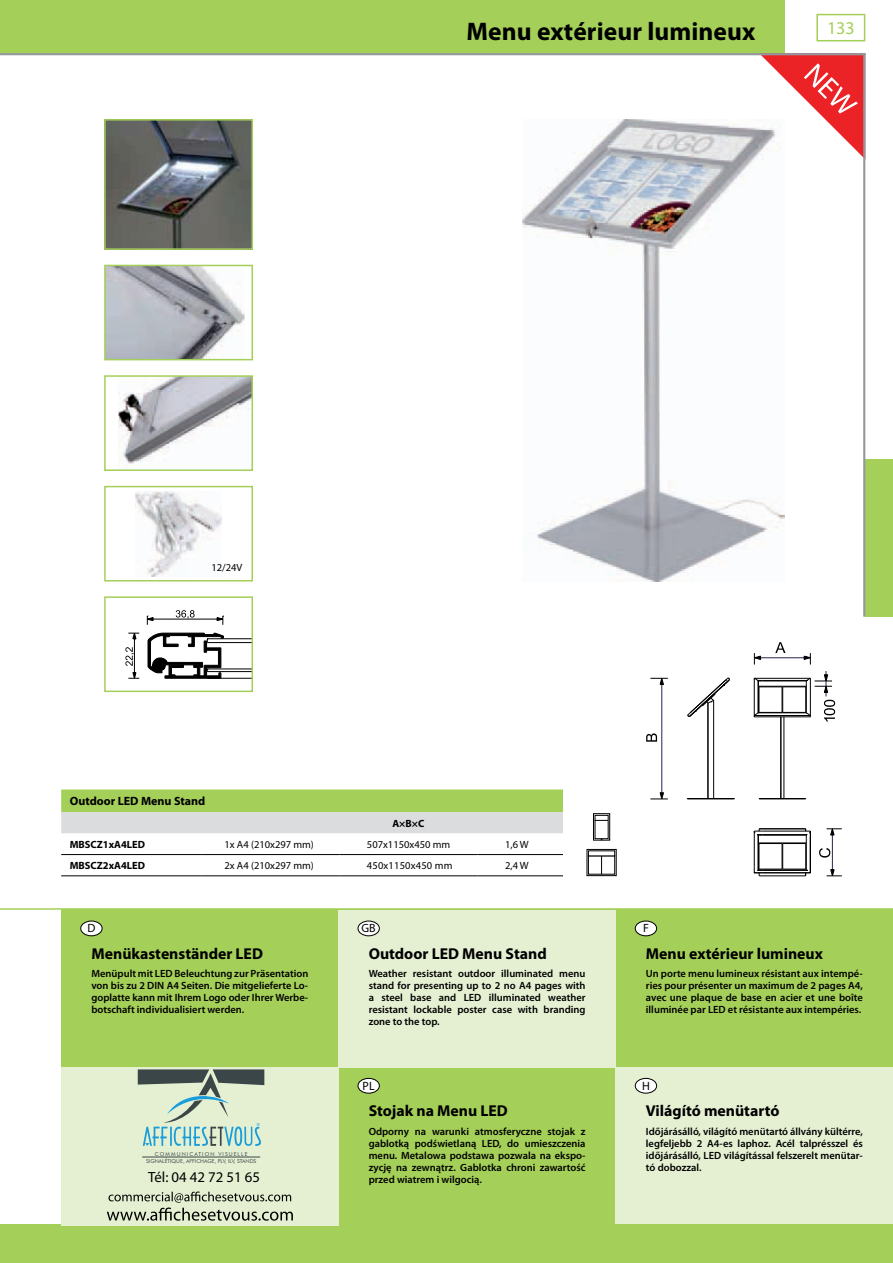
<style>
.page{position:relative;width:893px;height:1263px;background:#fff}
.page>*{position:absolute;margin:0;border:0;box-sizing:border-box;transform-origin:0 0}
.t1{font:700 25.5px "Myriad Pro";letter-spacing:.005em;color:#000}
.t2{font:18px "Myriad Pro";color:#a4cf58}
.t3{font:700 15.75px "Myriad Pro";color:#000}
.t4{font:14.85px "Myriad Pro";color:#000}
.t5{font:700 12px "Myriad Pro";color:#000}
.t6{font:12px "Myriad Pro";color:#000}
.t7{font:600 10.5px/12px "Myriad Pro";color:#000;text-align:justify}
.t8{font:10.5px "Myriad Pro";color:#000}
.t9{font:700 10.5px "Myriad Pro";color:#000}
.t10{font:5.4px/6.4px "Futura BT";color:#3b4649;text-align:center}
.t11{font:4.35px "Futura BT";color:#199dd9}
</style>
<div class="page">
<div style="left:61px;top:909px;width:832px;height:317px;background:#a4cf58"></div>
<div style="left:0;top:0;width:784px;height:53px;background:#a4cf58"></div>
<svg style="left:759px;top:55px;width:104px;height:102px"></svg>
<div style="left:865px;top:459px;width:28px;height:158px;background:#a4cf58"></div>
<hr style="left:0;top:53px;width:865px;height:2px;background:#93989e">
<hr style="left:863px;top:53px;width:2px;height:564px;background:#93989e">
<div style="left:816px;top:14px;width:49px;height:27px;border:2px solid #a4cf58"></div>
<div style="left:338px;top:910px;width:278px;height:157px;background:#e5f0d3"></div>
<div style="left:616px;top:1067px;width:277px;height:158px;background:#e5f0d3"></div>
<div style="left:81px;top:921px;width:21px;height:15px;background:#fff;border-radius:50%"></div>
<div style="left:80px;top:921px;width:22px;height:15px;border:1px solid #000;border-radius:50%"></div>
<div style="left:358px;top:921px;width:21px;height:15px;background:#fff;border-radius:50%"></div>
<div style="left:358px;top:921px;width:22px;height:15px;border:1px solid #000;border-radius:50%"></div>
<div style="left:635px;top:921px;width:22px;height:15px;background:#fff;border-radius:50%"></div>
<div style="left:635px;top:921px;width:22px;height:15px;border:1px solid #000;border-radius:50%"></div>
<div style="left:358px;top:1078px;width:21px;height:15px;background:#fff;border-radius:50%"></div>
<div style="left:358px;top:1078px;width:22px;height:15px;border:1px solid #000;border-radius:50%"></div>
<div style="left:635px;top:1078px;width:22px;height:15px;background:#fff;border-radius:50%"></div>
<div style="left:635px;top:1078px;width:22px;height:15px;border:1px solid #000;border-radius:50%"></div>
<svg style="left:61px;top:789px;width:502px;height:44px;background:#bed599"></svg>
<hr style="left:61px;top:854px;width:140px;height:1px;background:#000">
<hr style="left:201px;top:854px;width:138px;height:1px;background:#000">
<hr style="left:339px;top:854px;width:138px;height:1px;background:#000">
<hr style="left:477px;top:854px;width:86px;height:1px;background:#000">
<hr style="left:61px;top:875px;width:140px;height:1px;background:#000">
<hr style="left:201px;top:875px;width:138px;height:1px;background:#000">
<hr style="left:339px;top:875px;width:138px;height:1px;background:#000">
<hr style="left:477px;top:875px;width:86px;height:1px;background:#000">
<div style="left:0;top:1225px;width:893px;height:38px;background:#a4cf58"></div>
<hr style="left:0;top:908px;width:893px;height:2px;background:#a4cf58">
<img style="left:107px;top:122px;width:143px;height:125px">
<div style="left:104px;top:119px;width:149px;height:131px;border:2px solid #a4cf58"></div>
<img style="left:107px;top:268px;width:137px;height:89px">
<div style="left:104px;top:265px;width:149px;height:95px;border:2px solid #a4cf58"></div>
<img style="left:119px;top:378px;width:131px;height:86px">
<div style="left:104px;top:375px;width:149px;height:96px;border:2px solid #a4cf58"></div>
<img style="left:136px;top:491px;width:86px;height:85px">
<div style="left:104px;top:486px;width:149px;height:95px;border:2px solid #a4cf58"></div>
<hr style="left:207px;top:638px;width:45px;height:1px;background:#000">
<hr style="left:207px;top:642px;width:45px;height:1px;background:#000">
<hr style="left:207px;top:678px;width:45px;height:1px;background:#000">
<hr style="left:207px;top:669px;width:45px;height:1px;background:#000">
<hr style="left:207px;top:671px;width:45px;height:1px;background:#000">
<svg style="left:148px;top:633px;width:76px;height:45px"></svg>
<hr style="left:134px;top:639px;width:1px;height:33px;background:#000">
<svg style="left:128px;top:672px;width:11px;height:7px"></svg>
<svg style="left:128px;top:633px;width:11px;height:7px"></svg>
<svg style="left:125px;top:647px;width:9px;height:19px"></svg>
<hr style="left:153px;top:619px;width:64px;height:1px;background:#000">
<svg style="left:147px;top:616px;width:6px;height:9px"></svg>
<svg style="left:217px;top:616px;width:7px;height:9px"></svg>
<svg style="left:176px;top:610px;width:19px;height:9px"></svg>
<div style="left:104px;top:596px;width:149px;height:96px;border:2px solid #a4cf58"></div>
<img style="left:522px;top:119px;width:262px;height:462px">
<div style="left:593px;top:813px;width:17px;height:27px;border:1px solid #000"></div>
<div style="left:595px;top:815px;width:13px;height:6px;border:1px solid #000"></div>
<div style="left:587px;top:849px;width:30px;height:27px;border:1px solid #000"></div>
<div style="left:588px;top:855px;width:14px;height:19px;border:1px solid #000"></div>
<div style="left:601px;top:855px;width:14px;height:19px;border:1px solid #000"></div>
<hr style="left:784px;top:717px;width:1px;height:81px;background:#000">
<hr style="left:781px;top:717px;width:1px;height:81px;background:#000">
<hr style="left:759px;top:799px;width:47px;height:1px;background:#000">
<hr style="left:759px;top:798px;width:47px;height:1px;background:#000">
<hr style="left:713px;top:700px;width:1px;height:98px;background:#000">
<hr style="left:687px;top:799px;width:47px;height:1px;background:#000">
<hr style="left:687px;top:798px;width:47px;height:1px;background:#000">
<hr style="left:708px;top:703px;width:1px;height:95px;background:#000">
<hr style="left:759px;top:828px;width:47px;height:1px;background:#000">
<svg style="left:687px;top:678px;width:43px;height:39px"></svg>
<svg style="left:754px;top:829px;width:57px;height:47px"></svg>
<hr style="left:761px;top:657px;width:43px;height:1px;background:#29234f">
<svg style="left:754px;top:653px;width:7px;height:11px"></svg>
<svg style="left:804px;top:653px;width:7px;height:11px"></svg>
<svg style="left:775px;top:642px;width:10px;height:11px"></svg>
<hr style="left:661px;top:684px;width:1px;height:109px;background:#29234f">
<svg style="left:650px;top:678px;width:18px;height:7px"></svg>
<svg style="left:650px;top:792px;width:18px;height:8px"></svg>
<svg style="left:646px;top:733px;width:11px;height:9px"></svg>
<hr style="left:832px;top:835px;width:1px;height:35px;background:#29234f">
<svg style="left:827px;top:828px;width:15px;height:7px"></svg>
<svg style="left:827px;top:869px;width:15px;height:7px"></svg>
<svg style="left:819px;top:848px;width:11px;height:9px"></svg>
<svg style="left:754px;top:671px;width:81px;height:50px"></svg>
<div style="left:61px;top:1068px;width:277px;height:157px;background:#e5f0d3"></div>
<svg style="left:107px;top:1191px;width:186px;height:30px"></svg>
<hr style="left:142px;top:1157px;width:118px;height:1px;background:#3b4649">
<svg style="left:138px;top:1069px;width:126px;height:77px"></svg>
<h1 class="t1" style="left:466px;top:15px;width:290px">Menu extérieur lumineux</h1>
<h2 class="t2" style="left:827px;top:17px;width:29px">133</h2>
<p class="t8" style="left:211px;top:561px;width:33px">12/24V</p>
<p class="t5" style="left:70px;top:793px;width:137px">Outdoor LED Menu Stand</p>
<p class="t9" style="left:392px;top:816px;width:33px">A×B×C</p>
<p class="t9" style="left:70px;top:837px;width:77px">MBSCZ1xA4LED</p>
<p class="t8" style="left:224px;top:838px;width:91px">1x A4 (210x297 mm)</p>
<p class="t8" style="left:367px;top:838px;width:85px">507x1150x450 mm</p>
<p class="t8" style="left:505px;top:838px;width:25px">1,6 W</p>
<p class="t9" style="left:70px;top:859px;width:77px">MBSCZ2xA4LED</p>
<p class="t8" style="left:224px;top:859px;width:91px">2x A4 (210x297 mm)</p>
<p class="t8" style="left:367px;top:859px;width:87px">450x1150x450 mm</p>
<p class="t8" style="left:505px;top:859px;width:25px">2,4 W</p>
<p class="t6" style="left:87px;top:921px;width:9px">D</p>
<h3 class="t3" style="left:91px;top:943px;width:173px">Menükastenständer LED</h3>
<p class="t6" style="left:362px;top:921px;width:16px">GB</p>
<p class="t6" style="left:643px;top:921px;width:7px">F</p>
<h3 class="t3" style="left:369px;top:943px;width:180px">Outdoor LED Menu Stand</h3>
<h3 class="t3" style="left:646px;top:943px;width:179px">Menu extérieur lumineux</h3>
<p class="t7" style="left:91px;top:968px;width:218px">Menüpult mit LED Beleuchtung zur Präsentation von bis zu 2 DIN A4 Seiten. Die mitgelieferte Lo&shy;goplatte kann mit Ihrem Logo oder Ihrer Werbe&shy;botschaft individualisiert werden.</p>
<p class="t7" style="left:369px;top:968px;width:218px">Weather resistant outdoor illuminated menu stand for presenting up to 2 no A4 pages with a steel base and LED illuminated weather resistant lockable poster case with branding zone to the top.</p>
<p class="t7" style="left:646px;top:968px;width:218px">Un porte menu lumineux résistant aux intempé&shy;ries pour présenter un maximum de 2 pages A4, avec une plaque de base en acier et une boîte illuminée par LED et résistante aux intempéries.</p>
<p class="t6" style="left:363px;top:1078px;width:14px">PL</p>
<p class="t6" style="left:642px;top:1078px;width:9px">H</p>
<p class="t11" style="left:256px;top:1121px;width:5px">®</p>
<p class="t10" style="left:146px;top:1151px;width:112px">COMMUNICATION VISUELLE<br>SIGNALÉTIQUE, AFFICHAGE, PLV, ILV, STANDS</p>
<h3 class="t4" style="left:148px;top:1168px;width:114px">Tél: 04 42 72 51 65</h3>
<h3 class="t3" style="left:369px;top:1101px;width:141px">Stojak na Menu LED</h3>
<p class="t7" style="left:369px;top:1125px;width:218px">Odporny na warunki atmosferyczne stojak z gablotką podświetlaną LED, do umieszczenia menu. Metalowa podstawa pozwala na ekspo&shy;zycję na zewnątrz. Gablotka chroni zawartość przed wiatrem i wilgocią.</p>
<h3 class="t3" style="left:646px;top:1101px;width:135px">Világító menütartó</h3>
<p class="t7" style="left:646px;top:1125px;width:218px">Időjárásálló, világító menütartó állvány kültérre, legfeljebb 2 A4-es laphoz. Acél talprésszel és időjárásálló, LED világítással felszerelt menütar&shy;tó dobozzal.</p>
</div>
